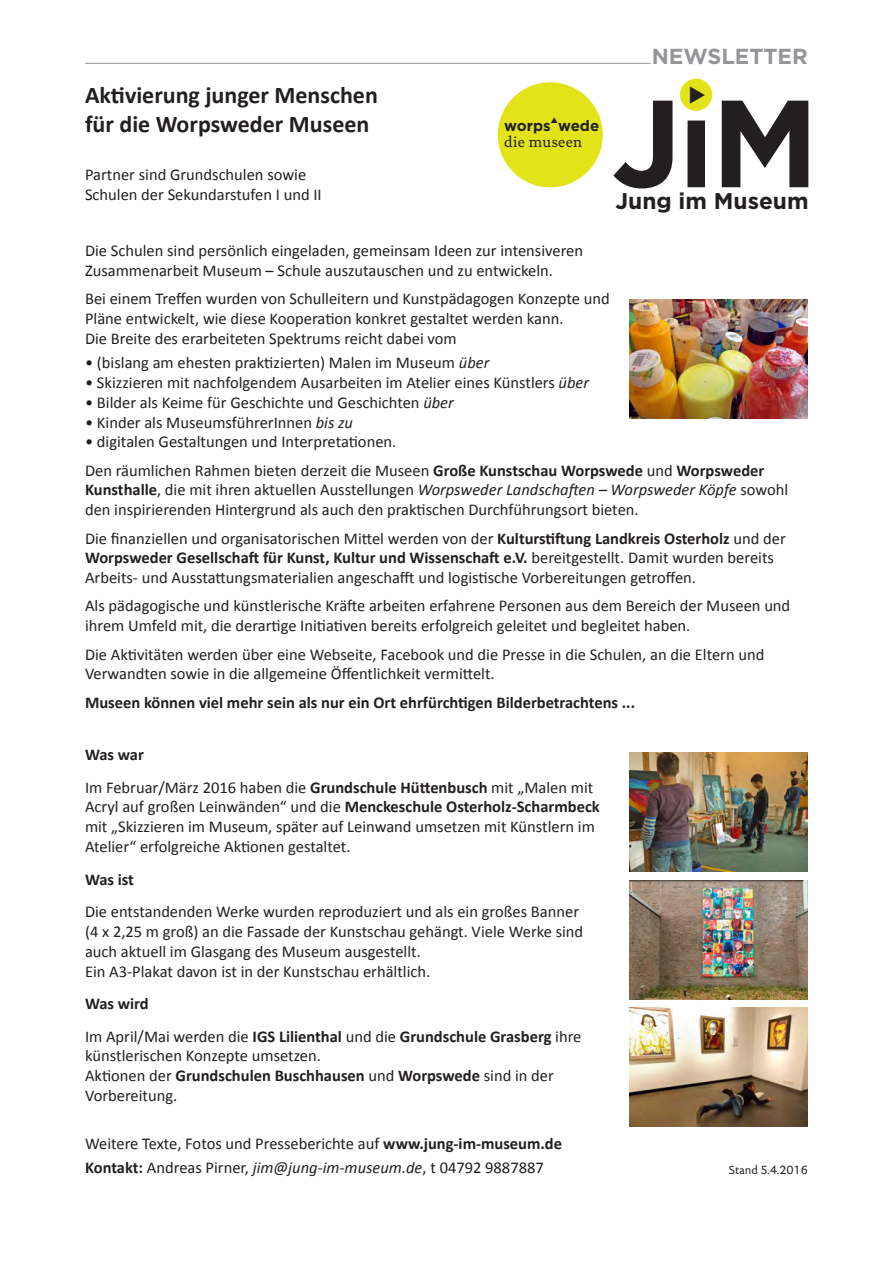
<style>
.page{position:relative;width:893px;height:1263px;background:#fff}
.page>*{position:absolute;margin:0;border:0;box-sizing:border-box;transform-origin:0 0}
.t1{font:700 24px/28.8px "Calibri";color:#231f20}
.t2{font:700 22.65px "Gotham";color:#231f20}
.t3{font:700 21.75px "Gotham";color:#939598}
.t4{font:16.5px/19.8px "Calibri";color:#231f20}
.t5{font:700 16.5px "Calibri";color:#231f20}
.t6{font:700 15px "Gotham";color:#231f20}
.t7{font:15px "DTL Documenta TOT";letter-spacing:.02em;color:#231f20}
.t8{font:12px "DTL Documenta Sans TOT";color:#231f20}
.s1{font-style:italic}
.s2{font-weight:700}
</style>
<div class="page">
<div style="left:498px;top:82px;width:105px;height:105px;background:#e2e318;border-radius:50%"></div>
<div style="left:680px;top:79px;width:32px;height:32px;background:#e2e318;border-radius:50%"></div>
<img style="left:629px;top:300px;width:179px;height:119px">
<img style="left:629px;top:753px;width:179px;height:119px">
<img style="left:629px;top:880px;width:179px;height:119px">
<img style="left:629px;top:1008px;width:179px;height:119px">
<hr style="left:85px;top:63px;width:566px;height:1px;background:#939598">
<svg style="left:613px;top:86px;width:195px;height:102px"></svg>
<p class="t1" style="left:85px;top:81px;width:294px">Aktivierung junger Menschen für die Worpsweder Museen</p>
<p class="t4" style="left:85px;top:165px;width:238px">Partner sind Grundschulen sowie<br>Schulen der Sekundarstufen I und II</p>
<p class="t3" style="left:652px;top:42px;width:158px">NEWSLETTER</p>
<p class="t6" style="left:504px;top:115px;width:97px">worps wede</p>
<p class="t7" style="left:504px;top:133px;width:79px">die museen</p>
<p class="t2" style="left:615px;top:186px;width:195px">Jung im Museum</p>
<p class="t4" style="left:85px;top:241px;width:500px">Die Schulen sind persönlich eingeladen, gemeinsam Ideen zur intensiveren<br>Zusammenarbeit Museum – Schule auszutauschen und zu entwickeln.</p>
<p class="t4" style="left:85px;top:289px;width:526px">Bei einem Treffen wurden von Schulleitern und Kunstpädagogen Konzepte und<br>Pläne entwickelt, wie diese Kooperation konkret gestaltet werden kann.<br>Die Breite des erarbeiteten Spektrums reicht dabei vom</p>
<p class="t4" style="left:85px;top:353px;width:406px">• (bislang am ehesten praktizierten) Malen im Museum <span class="s1">über</span></p>
<p class="t4" style="left:85px;top:373px;width:506px">• Skizzieren mit nachfolgendem Ausarbeiten im Atelier eines Künstlers <span class="s1">über</span></p>
<p class="t4" style="left:85px;top:392px;width:370px">• Bilder als Keime für Geschichte und Geschichten <span class="s1">über</span></p>
<p class="t4" style="left:85px;top:412px;width:270px">• Kinder als MuseumsführerInnen <span class="s1">bis zu</span></p>
<p class="t4" style="left:85px;top:432px;width:313px">• digitalen Gestaltungen und Interpretationen.</p>
<p class="t4" style="left:85px;top:460px;width:705px">Den räumlichen Rahmen bieten derzeit die Museen <span class="s2">Große Kunstschau Worpswede</span> und <span class="s2">Worpsweder<br>Kunsthalle</span>, die mit ihren aktuellen Ausstellungen <span class="s1">Worpsweder Landschaften – Worpsweder Köpfe</span> sowohl den inspirierenden Hintergrund als auch den praktischen Durchführungsort bieten.</p>
<p class="t4" style="left:85px;top:528px;width:702px">Die finanziellen und organisatorischen Mittel werden von der <span class="s2">Kulturstiftung Landkreis Osterholz</span> und der<br><span class="s2">Worpsweder Gesellschaft für Kunst, Kultur und Wissenschaft e.V.</span> bereitgestellt. Damit wurden bereits<br>Arbeits- und Ausstattungsmaterialien angeschafft und logistische Vorbereitungen getroffen.</p>
<p class="t4" style="left:85px;top:596px;width:707px">Als pädagogische und künstlerische Kräfte arbeiten erfahrene Personen aus dem Bereich der Museen und ihrem Umfeld mit, die derartige Initiativen bereits erfolgreich geleitet und begleitet haben.</p>
<p class="t4" style="left:85px;top:644px;width:681px">Die Aktivitäten werden über eine Webseite, Facebook und die Presse in die Schulen, an die Eltern und<br>Verwandten sowie in die allgemeine Öffentlichkeit vermittelt.</p>
<p class="t5" style="left:85px;top:692px;width:552px">Museen können viel mehr sein als nur ein Ort ehrfürchtigen Bilderbetrachtens ...</p>
<p class="t5" style="left:85px;top:744px;width:60px">Was war</p>
<p class="t4" style="left:85px;top:777px;width:516px">Im Februar/März 2016 haben die <span class="s2">Grundschule Hüttenbusch</span> mit „Malen mit Acryl auf großen Leinwänden“ und die <span class="s2">Menckeschule Osterholz-Scharmbeck </span>mit „Skizzieren im Museum, später auf Leinwand umsetzen mit Künstlern im Atelier“ erfolgreiche Aktionen gestaltet.</p>
<p class="t5" style="left:85px;top:868px;width:50px">Was ist</p>
<p class="t4" style="left:85px;top:902px;width:500px">Die entstandenden Werke wurden reproduziert und als ein großes Banner (4 x 2,25 m groß) an die Fassade der Kunstschau gehängt. Viele Werke sind auch aktuell im Glasgang des Museum ausgestellt.<br>Ein A3-Plakat davon ist in der Kunstschau erhältlich.</p>
<p class="t5" style="left:85px;top:993px;width:65px">Was wird</p>
<p class="t4" style="left:85px;top:1026px;width:498px">Im April/Mai werden die <span class="s2">IGS Lilienthal</span> und die <span class="s2">Grundschule Grasberg</span> ihre künstlerischen Konzepte umsetzen.<br>Aktionen der <span class="s2">Grundschulen Buschhausen</span> und <span class="s2">Worpswede</span> sind in der Vorbereitung.</p>
<p class="t4" style="left:85px;top:1134px;width:479px">Weitere Texte, Fotos und Presseberichte auf <span class="s2">www.jung-im-museum.de</span></p>
<p class="t4" style="left:85px;top:1158px;width:460px"><span class="s2">Kontakt:</span> Andreas Pirner, <span class="s1">jim@jung-im-museum.de</span>, t 04792 9887887</p>
<p class="t8" style="left:729px;top:1163px;width:81px">Stand 5.4.2016</p>
</div>
